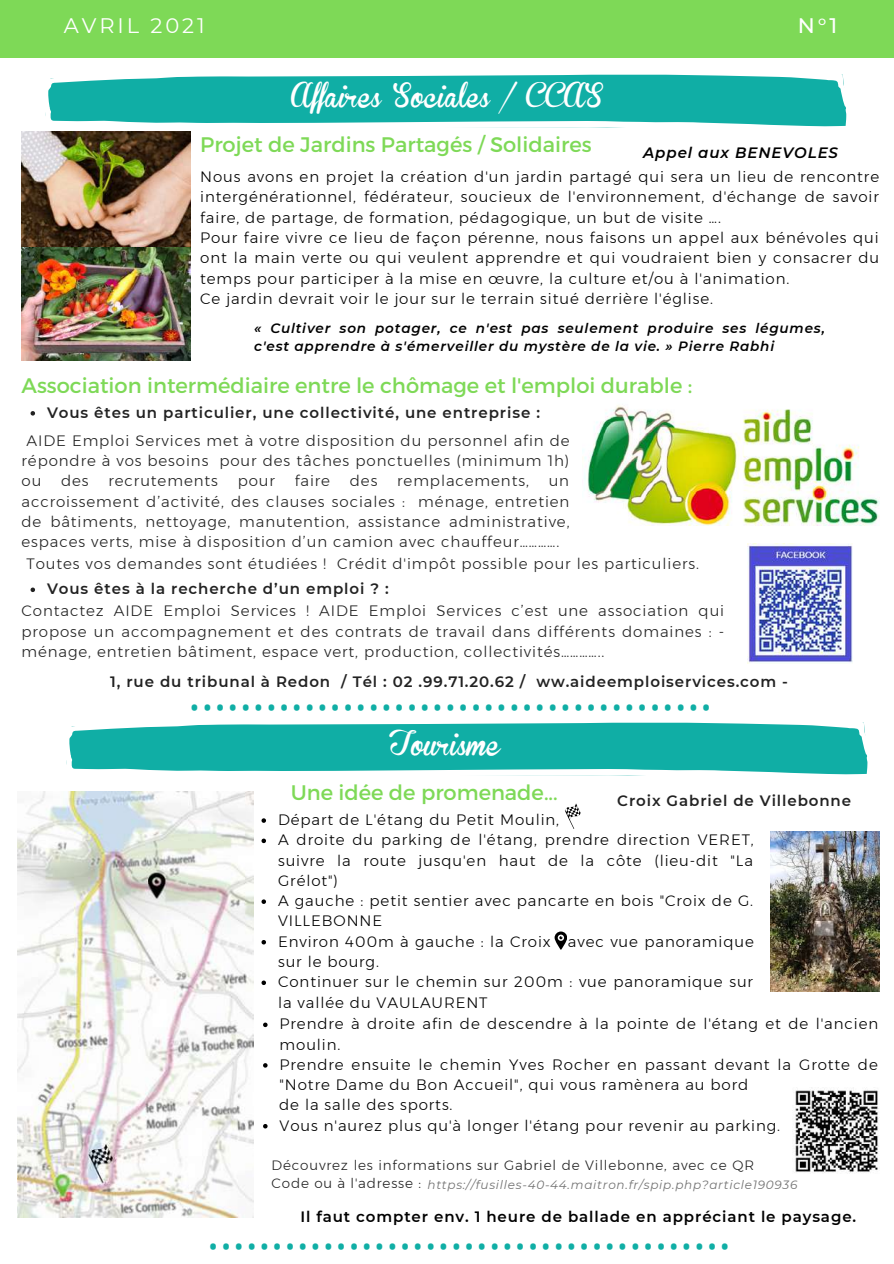
<style>
.page{position:relative;width:894px;height:1264px;background:#fff}
.page>*{position:absolute;margin:0;border:0;box-sizing:border-box;transform-origin:0 0}
.t1{font:48px "Open Sans";color:#10aea5}
.t2{font:24px "Brannboll Fet";color:#fff}
.t3{font:21px "Montserrat";color:#7ed957}
.t4{font:21px "Montserrat";letter-spacing:.14em;color:#fff}
.t5{font:500 21px "Montserrat";color:#fff}
.t6{font:300 15px/20.2px "Montserrat";letter-spacing:.06em;color:#000}
.t7{font:300 15px/20.2px "Montserrat";letter-spacing:.06em;color:#222;text-align:justify}
.t8{font:600 15px "Montserrat";letter-spacing:.06em;color:#222}
.t9{font:600 15px "Montserrat";letter-spacing:.06em;color:#000}
.t10{font:italic 600 15px "Montserrat";letter-spacing:.06em;color:#000}
.t11{font:italic 600 13.5px/18px "Montserrat";letter-spacing:.06em;color:#000}
.t12{font:300 13.5px "Montserrat";letter-spacing:.06em;color:#222}
.t13{font:italic 12px "Montserrat";letter-spacing:.06em;color:#737373}
.s1{font-weight:300;font-style:normal;font-size:13.5px;color:#222}
</style>
<div class="page">
<div style="left:0;top:0;width:893px;height:57px;background:#7ed957"></div>
<img style="left:22px;top:131px;width:169px;height:229px">
<svg style="left:45px;top:74px;width:802px;height:54px;background:#36bab3"></svg>
<img style="left:582px;top:405px;width:297px;height:120px">
<img style="left:747px;top:543px;width:104px;height:120px">
<svg style="left:66px;top:722px;width:802px;height:54px;background:#36bab3"></svg>
<img style="left:794px;top:1087px;width:85px;height:86px">
<img style="left:17px;top:791px;width:237px;height:426px">
<img style="left:770px;top:831px;width:109px;height:160px">
<svg style="left:31px;top:411px;width:4px;height:4px"></svg>
<svg style="left:31px;top:587px;width:4px;height:5px"></svg>
<svg style="left:261px;top:818px;width:5px;height:4px"></svg>
<svg style="left:261px;top:838px;width:5px;height:5px"></svg>
<svg style="left:261px;top:899px;width:5px;height:4px"></svg>
<svg style="left:261px;top:940px;width:5px;height:4px"></svg>
<svg style="left:261px;top:980px;width:5px;height:5px"></svg>
<svg style="left:263px;top:1022px;width:4px;height:5px"></svg>
<svg style="left:263px;top:1063px;width:4px;height:4px"></svg>
<svg style="left:263px;top:1124px;width:4px;height:4px"></svg>
<svg style="left:564px;top:803px;width:17px;height:25px"></svg>
<svg style="left:554px;top:931px;width:12px;height:18px"></svg>
<h3 class="t4" style="left:64px;top:13px;width:142px">AVRIL 2021</h3>
<h3 class="t5" style="left:797px;top:13px;width:41px">N°1</h3>
<h2 class="t2" style="left:291px;top:88px;width:313px">Affaires Sociales / CCAS</h2>
<h3 class="t3" style="left:200px;top:131px;width:393px">Projet de Jardins Partagés / Solidaires</h3>
<p class="t10" style="left:643px;top:143px;width:196px">Appel aux BENEVOLES</p>
<p class="t6" style="left:200px;top:167px;width:680px">Nous avons en projet la création d'un jardin partagé qui sera un lieu de rencontre intergénérationnel, fédérateur, soucieux de l'environnement, d'échange de savoir faire, de partage, de formation, pédagogique, un but de visite ….<br>Pour faire vivre ce lieu de façon pérenne, nous faisons un appel aux bénévoles qui ont la main verte ou qui veulent apprendre et qui voudraient bien y consacrer du temps pour participer à la mise en œuvre, la culture et/ou à l'animation.<br>Ce jardin devrait voir le jour sur le terrain situé derrière l'église.</p>
<p class="t11" style="left:254px;top:319px;width:572px">« Cultiver son potager, ce n'est pas seulement produire ses légumes, c'est apprendre à s'émerveiller du mystère de la vie. » Pierre Rabhi</p>
<h3 class="t3" style="left:22px;top:372px;width:672px">Association intermédiaire entre le chômage et l'emploi durable :</h3>
<p class="t8" style="left:47px;top:403px;width:494px">Vous êtes un particulier, une collectivité, une entreprise :</p>
<p class="t7" style="left:22px;top:430px;width:549px;text-indent:5px">AIDE Emploi Services met à votre disposition du personnel afin de répondre à vos besoins pour des tâches ponctuelles (minimum 1h) ou</p>
<p class="t7" style="left:61px;top:471px;width:29px">des</p>
<p class="t7" style="left:108px;top:471px;width:111px">recrutements</p>
<p class="t7" style="left:237px;top:471px;width:39px">pour</p>
<p class="t7" style="left:294px;top:471px;width:37px">faire</p>
<p class="t7" style="left:350px;top:471px;width:29px">des</p>
<p class="t7" style="left:397px;top:471px;width:133px">remplacements,</p>
<p class="t7" style="left:22px;top:471px;width:549px;text-indent:527px">un accroissement d’activité, des clauses sociales : ménage, entretien de bâtiments, nettoyage, manutention, assistance administrative, espaces verts, mise à disposition d’un camion avec chauffeur………….</p>
<p class="t7" style="left:27px;top:553px;width:673px">Toutes vos demandes sont étudiées ! Crédit d'impôt possible pour les particuliers.</p>
<p class="t8" style="left:47px;top:580px;width:343px">Vous êtes à la recherche d’un emploi ? :</p>
<p class="t7" style="left:22px;top:600px;width:704px">Contactez AIDE Emploi Services ! AIDE Emploi Services c’est une association qui propose un accompagnement et des contrats de travail dans différents domaines : - ménage, entretien bâtiment, espace vert, production, collectivités…………..</p>
<p class="t8" style="left:110px;top:672px;width:679px">1, rue du tribunal à Redon / Tél : 02 .99.71.20.62 / ww.aideemploiservices.com -</p>
<h1 class="t1" style="left:188px;top:659px;width:526px">.........................................</h1>
<h2 class="t2" style="left:390px;top:735px;width:112px">Tourisme</h2>
<h3 class="t3" style="left:290px;top:778px;width:268px">Une idée de promenade...</h3>
<p class="t6" style="left:278px;top:809px;width:477px">Départ de L'étang du Petit Moulin,<br>A droite du parking de l'étang, prendre direction VERET, suivre la route jusqu'en haut de la côte (lieu-dit "La Grélot")<br>A gauche : petit sentier avec pancarte en bois "Croix de G.<br>VILLEBONNE<br>Environ 400m à gauche : la Croix avec vue panoramique sur le bourg.<br>Continuer sur le chemin sur 200m : vue panoramique sur la vallée du VAULAURENT</p>
<p class="t8" style="left:617px;top:791px;width:235px">Croix Gabriel de Villebonne</p>
<p class="t6" style="left:279px;top:1013px;width:600px">Prendre à droite afin de descendre à la pointe de l'étang et de l'ancien moulin.<br>Prendre ensuite le chemin Yves Rocher en passant devant la Grotte de "Notre Dame du Bon Accueil", qui vous ramènera au bord</p>
<p class="t6" style="left:279px;top:1115px;width:502px">Vous n'aurez plus qu'à longer l'étang pour revenir au parking.</p>
<p class="t6" style="left:279px;top:1094px;width:175px">de la salle des sports.</p>
<p class="t12" style="left:271px;top:1156px;width:484px">Découvrez les informations sur Gabriel de Villebonne, avec ce QR</p>
<p class="t13" style="left:271px;top:1177px;width:527px"><span class="s1">Code ou à l'adresse :</span> https://fusilles-40-44.maitron.fr/spip.php?article190936</p>
<p class="t9" style="left:300px;top:1207px;width:557px">Il faut compter env. 1 heure de ballade en appréciant le paysage.</p>
<h1 class="t1" style="left:207px;top:1197px;width:526px">.........................................</h1>
</div>
